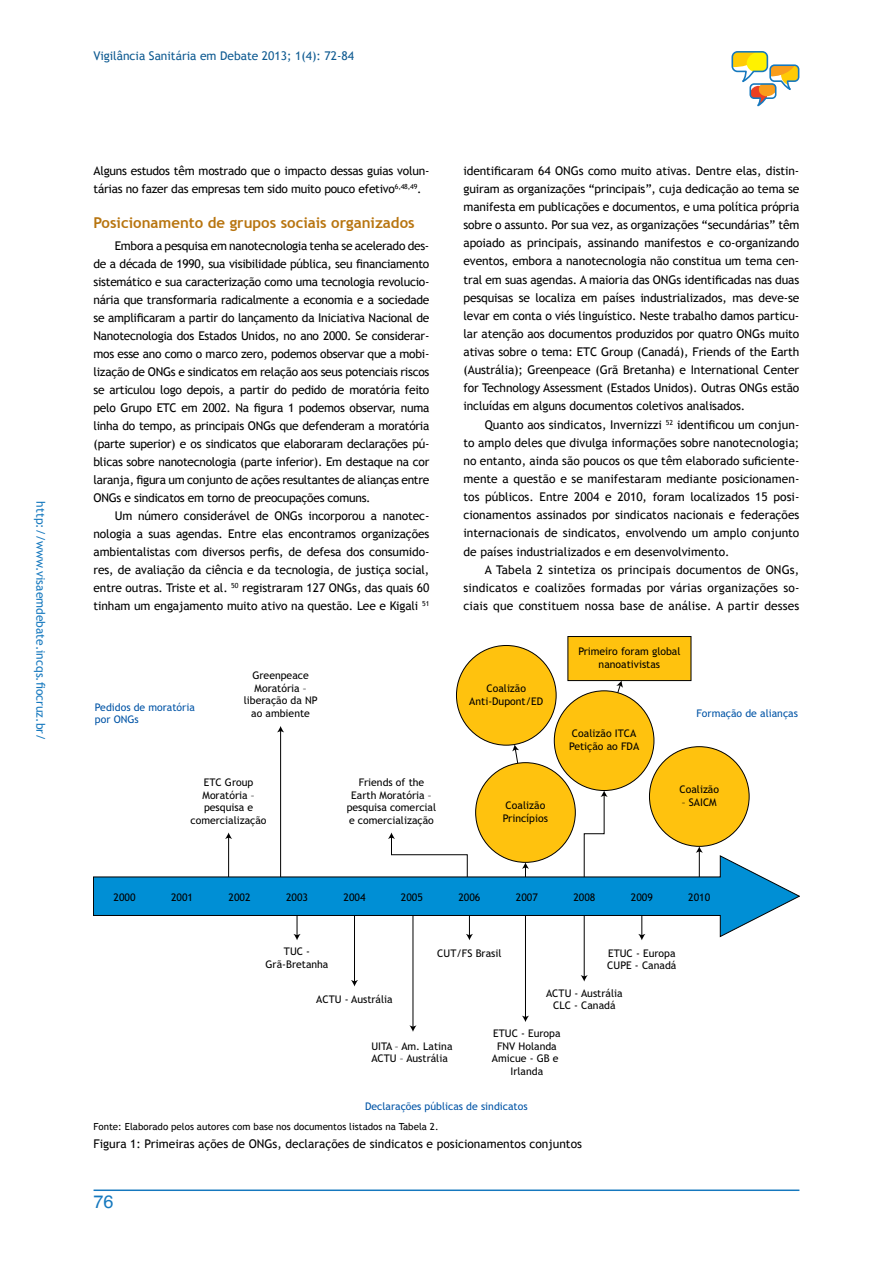
<style>
.page{position:relative;width:893px;height:1263px;background:#fff}
.page>*{position:absolute;margin:0;border:0;box-sizing:border-box;transform-origin:0 0}
.t1{font:18px "Helvetica";color:#1578be}
.t2{font:700 15px "Trebuchet MS";color:#b87510}
.t3{font:12px/18.1px "Trebuchet MS";letter-spacing:-.01em;color:#000;text-align:justify}
.t4{font:12px "Trebuchet MS";color:#0e5a91}
.t5{font:12px "Trebuchet MS";color:#1578be}
.t6{font:10.5px/12.6px "Trebuchet MS";color:#000;text-align:center}
.t7{font:10.5px/12.6px "Trebuchet MS";color:#0054a6}
.t8{font:9.75px "Trebuchet MS";color:#000}
</style>
<div class="page">
<svg style="left:731px;top:51px;width:69px;height:56px"></svg>
<hr style="left:94px;top:1189px;width:705px;height:2px;background:#1578be">
<div style="left:456px;top:645px;width:100px;height:100px;background:#ffc20e;border-radius:50%"></div>
<div style="left:476px;top:763px;width:99px;height:99px;background:#ffc20e;border-radius:50%"></div>
<div style="left:649px;top:747px;width:100px;height:99px;background:#ffc20e;border-radius:50%"></div>
<div style="left:554px;top:691px;width:100px;height:99px;background:#ffc20e;border-radius:50%"></div>
<div style="left:567px;top:636px;width:124px;height:45px;background:#ffc20e;border:1px solid #000"></div>
<svg style="left:94px;top:855px;width:705px;height:83px"></svg>
<hr style="left:280px;top:730px;width:1px;height:147px;background:#000">
<svg style="left:277px;top:726px;width:7px;height:6px"></svg>
<hr style="left:228px;top:837px;width:1px;height:40px;background:#000">
<svg style="left:225px;top:832px;width:7px;height:7px"></svg>
<svg style="left:522px;top:862px;width:7px;height:15px"></svg>
<svg style="left:696px;top:846px;width:7px;height:31px"></svg>
<svg style="left:388px;top:832px;width:80px;height:46px"></svg>
<svg style="left:583px;top:790px;width:25px;height:88px"></svg>
<svg style="left:512px;top:744px;width:7px;height:20px"></svg>
<svg style="left:616px;top:680px;width:7px;height:14px"></svg>
<svg style="left:293px;top:915px;width:8px;height:25px"></svg>
<hr style="left:354px;top:915px;width:1px;height:67px;background:#000">
<svg style="left:351px;top:980px;width:7px;height:6px"></svg>
<hr style="left:413px;top:915px;width:1px;height:112px;background:#000">
<svg style="left:409px;top:1025px;width:8px;height:7px"></svg>
<svg style="left:466px;top:915px;width:7px;height:25px"></svg>
<hr style="left:525px;top:915px;width:1px;height:102px;background:#000">
<svg style="left:522px;top:1015px;width:7px;height:7px"></svg>
<hr style="left:584px;top:915px;width:1px;height:62px;background:#000">
<svg style="left:581px;top:975px;width:7px;height:6px"></svg>
<svg style="left:638px;top:915px;width:7px;height:25px"></svg>
<p class="t5" style="left:48px;top:501px;width:240px;rotate:90deg">http://www.visaemdebate.incqs.fiocruz.br/</p>
<p class="t4" style="left:94px;top:49px;width:262px">Vigilância Sanitária em Debate 2013; 1(4): 72-84</p>
<p class="t3" style="left:94px;top:162px;width:337px">Alguns estudos têm mostrado que o impacto dessas guias volun&shy;tárias no fazer das empresas tem sido muito pouco efetivo<sup>6,48,49</sup>.</p>
<p class="t2" style="left:94px;top:213px;width:323px">Posicionamento de grupos sociais organizados</p>
<p class="t3" style="left:94px;top:237px;width:337px;text-indent:21px">Embora a pesquisa em nanotecnologia tenha se acelerado des&shy;de a década de 1990, sua visibilidade pública, seu financiamento sistemático e sua caracterização como uma tecnologia revolucio&shy;nária que transformaria radicalmente a economia e a sociedade se amplificaram a partir do lançamento da Iniciativa Nacional de Nanotecnologia dos Estados Unidos, no ano 2000. Se considerar&shy;mos esse ano como o marco zero, podemos observar que a mobi&shy;lização de ONGs e sindicatos em relação aos seus potenciais riscos se articulou logo depois, a partir do pedido de moratória feito pelo Grupo ETC em 2002. Na figura 1 podemos observar, numa linha do tempo, as principais ONGs que defenderam a moratória (parte superior) e os sindicatos que elaboraram declarações pú&shy;blicas sobre nanotecnologia (parte inferior). Em destaque na cor laranja, figura um conjunto de ações resultantes de alianças entre ONGs e sindicatos em torno de preocupações comuns.</p>
<p class="t3" style="left:94px;top:507px;width:337px;text-indent:21px">Um número considerável de ONGs incorporou a nanotec&shy;nologia a suas agendas. Entre elas encontramos organizações ambientalistas com diversos perfis, de defesa dos consumido&shy;res, de avaliação da ciência e da tecnologia, de justiça social, entre outras. Triste et al. <sup>50</sup> registraram 127 ONGs, das quais 60 tinham um engajamento muito ativo na questão. Lee e Kigali <sup>51</sup></p>
<p class="t3" style="left:463px;top:162px;width:337px">identificaram 64 ONGs como muito ativas. Dentre elas, distin&shy;guiram as organizações “principais”, cuja dedicação ao tema se manifesta em publicações e documentos, e uma política própria sobre o assunto. Por sua vez, as organizações “secundárias” têm apoiado as principais, assinando manifestos e co-organizando eventos, embora a nanotecnologia não constitua um tema cen&shy;tral em suas agendas. A maioria das ONGs identificadas nas duas pesquisas se localiza em países industrializados, mas deve-se levar em conta o viés linguístico. Neste trabalho damos particu&shy;lar atenção aos documentos produzidos por quatro ONGs muito ativas sobre o tema: ETC Group (Canadá), Friends of the Earth (Austrália); Greenpeace (Grã Bretanha) e I nternational Center for Technology Assessment (Estados Unidos). Outras ONGs estão incluídas em alguns documentos coletivos analisados.</p>
<p class="t3" style="left:463px;top:415px;width:337px;text-indent:21px">Quanto aos sindicatos, I nvernizzi <sup>52</sup> identificou um conjun&shy;to amplo deles que divulga informações sobre nanotecnologia; no entanto, ainda são poucos os que têm elaborado suficiente&shy;mente a questão e se manifestaram mediante posicionamen&shy;tos públicos. Entre 2004 e 2010, foram localizados 15 posi&shy;cionamentos assinados por sindicatos nacionais e federações internacionais de sindicatos, envolvendo um amplo conjunto de países industrializados e em desenvolvimento.</p>
<p class="t3" style="left:463px;top:560px;width:337px;text-indent:21px">A Tabela 2 sintetiza os principais documentos de ONGs, sindicatos e coalizões formadas por várias organizações so&shy;ciais que constituem nossa base de análise. A partir desses</p>
<p class="t6" style="left:578px;top:645px;width:104px">Primeiro foram global nanoativistas</p>
<p class="t6" style="left:244px;top:669px;width:75px">Greenpeace<br>Moratória – liberação da NP ao ambiente</p>
<p class="t6" style="left:469px;top:682px;width:76px">Coalizão<br>Anti-Dupont/ED</p>
<p class="t7" style="left:95px;top:701px;width:101px">Pedidos de moratória por ONGs</p>
<p class="t7" style="left:696px;top:707px;width:103px">Formação de alianças</p>
<p class="t6" style="left:191px;top:776px;width:77px">ETC Group<br>Moratória – pesquisa e comercialização</p>
<p class="t6" style="left:347px;top:776px;width:91px">Friends of the<br>Earth Moratória – pesquisa comercial e comercialização</p>
<p class="t6" style="left:503px;top:799px;width:47px;text-align:left">Coalizão<br>Princípios</p>
<p class="t6" style="left:569px;top:728px;width:72px;text-align:left">Coalizão ITCA<br>Petição ao FDA</p>
<p class="t6" style="left:114px;top:891px;width:24px">2000</p>
<p class="t6" style="left:171px;top:891px;width:24px">2001</p>
<p class="t6" style="left:229px;top:891px;width:24px">2002</p>
<p class="t6" style="left:286px;top:891px;width:24px">2003</p>
<p class="t6" style="left:343px;top:891px;width:24px">2004</p>
<p class="t6" style="left:401px;top:891px;width:24px">2005</p>
<p class="t6" style="left:458px;top:891px;width:24px">2006</p>
<p class="t6" style="left:516px;top:891px;width:24px">2007</p>
<p class="t6" style="left:573px;top:891px;width:24px">2008</p>
<p class="t6" style="left:631px;top:891px;width:24px">2009</p>
<p class="t6" style="left:679px;top:783px;width:41px">Coalizão</p>
<p class="t6" style="left:682px;top:796px;width:36px">– SAICM</p>
<p class="t6" style="left:688px;top:891px;width:24px">2010</p>
<p class="t6" style="left:266px;top:945px;width:64px">TUC -<br>Grã-Bretanha</p>
<p class="t6" style="left:316px;top:993px;width:78px">ACTU - Austrália</p>
<p class="t6" style="left:371px;top:1040px;width:83px;text-align:left">UITA – Am. Latina<br>ACTU – Austrália</p>
<p class="t7" style="left:365px;top:1100px;width:164px">Declarações públicas de sindicatos</p>
<p class="t6" style="left:607px;top:947px;width:71px;text-align:left">ETUC - Europa<br>CUPE - Canadá</p>
<p class="t6" style="left:437px;top:947px;width:66px">CUT/FS Brasil</p>
<p class="t6" style="left:546px;top:987px;width:78px">ACTU - Austrália<br>CLC - Canadá</p>
<p class="t6" style="left:492px;top:1027px;width:70px">ETUC - Europa<br>FNV Holanda<br>Amicue - GB e<br>Irlanda</p>
<p class="t8" style="left:93px;top:1121px;width:347px">Fonte: Elaborado pelos autores com base nos documentos listados na Tabela 2.</p>
<p class="t3" style="left:93px;top:1135px;width:490px">Figura 1: Primeiras ações de ONGs, declarações de sindicatos e posicionamentos conjuntos</p>
<h1 class="t1" style="left:94px;top:1190px;width:22px">76</h1>
</div>
